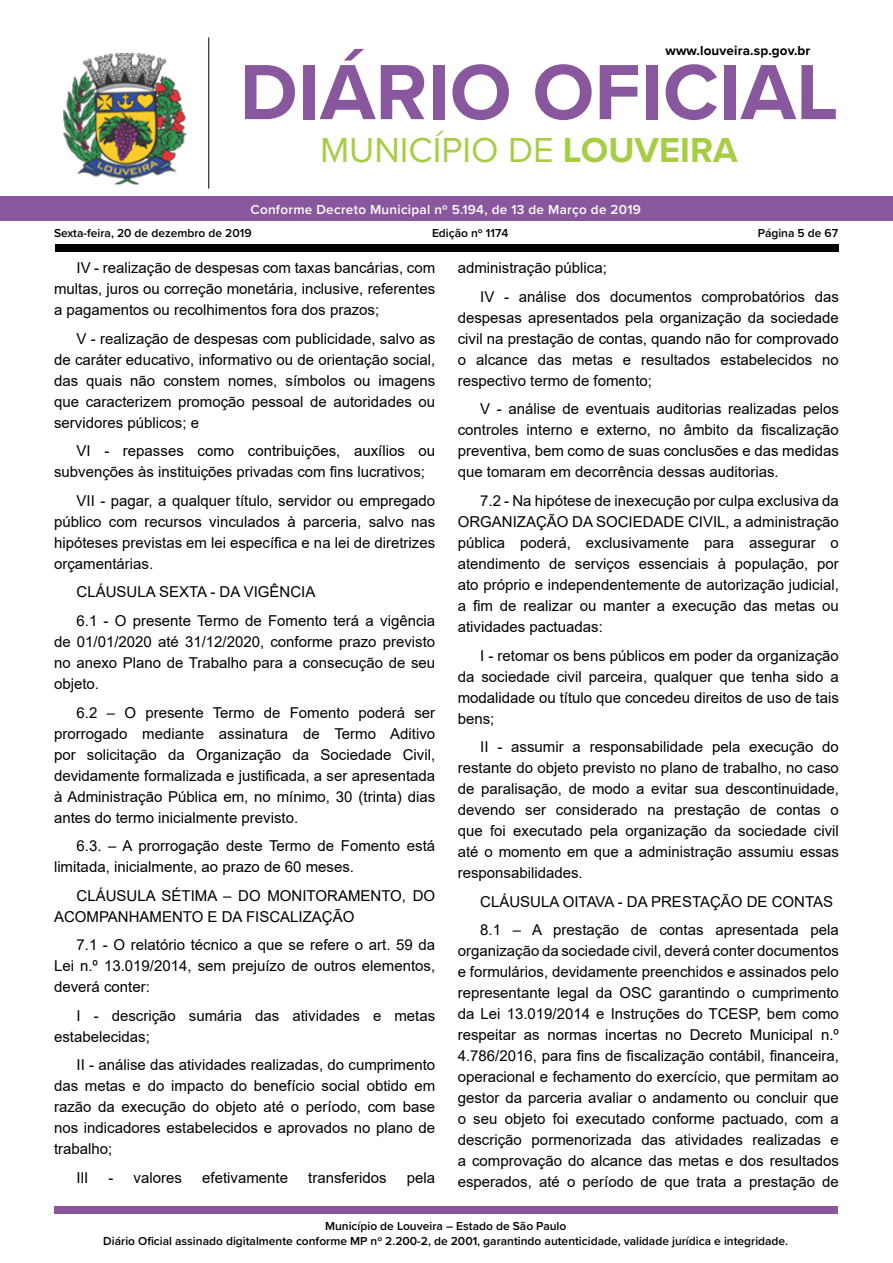
<style>
.page{position:relative;width:893px;height:1263px;background:#fff}
.page>*{position:absolute;margin:0;border:0;box-sizing:border-box;transform-origin:0 0}
.t1{font:700 81px "Proxima Nova";color:#88579d}
.t2{font:36px "Proxima Nova";color:#a7cd45}
._2_-_Corpo{font:15px/21px "Arial";color:#000;text-align:justify}
.t3{font:600 13.5px "Proxima Nova";letter-spacing:.02em;color:#fff}
.t4{font:700 13.5px "Proxima Nova";letter-spacing:.01em;color:#000}
.t5{font:600 12px/14.4px "Proxima Nova";color:#000;text-align:center}
.s1{font-weight:700}
</style>
<div class="page">
<div style="left:54px;top:1206px;width:783px;height:7px;background:#88579d"></div>
<img style="left:63px;top:53px;width:124px;height:132px">
<div style="left:0;top:196px;width:893px;height:24px;background:#88579d"></div>
<div style="left:56px;top:245px;width:783px;height:7px;background:#000"></div>
<hr style="left:208px;top:38px;width:1px;height:151px;background:#000">
<p class="t4" style="left:665px;top:41px;width:146px">www.louveira.sp.gov.br</p>
<h1 class="t1" style="left:240px;top:32px;width:600px">DIÁRIO OFICIAL</h1>
<h2 class="t2" style="left:320px;top:123px;width:419px">MUNICÍPIO DE <span class="s1">LOUVEIRA</span></h2>
<p class="t3" style="left:251px;top:199px;width:392px">Conforme Decreto Municipal nº 5.194, de 13 de Março de 2019</p>
<p class="t5" style="left:54px;top:226px;width:199px">Sexta-feira, 20 de dezembro de 2019</p>
<p class="t5" style="left:432px;top:226px;width:78px">Edição nº 1174</p>
<p class="t5" style="left:758px;top:226px;width:82px">Página 5 de 67</p>
<p class="_2_-_Corpo" style="left:54px;top:258px;width:383px;text-indent:22px">IV - realização de despesas com taxas bancárias, com multas, juros ou correção monetária, inclusive, referentes a pagamentos ou recolhimentos fora dos prazos;</p>
<p class="_2_-_Corpo" style="left:54px;top:328px;width:383px;text-indent:22px">V - realização de despesas com publicidade, salvo as de caráter educativo, informativo ou de orientação social, das quais não constem nomes, símbolos ou imagens que caracterizem promoção pessoal de autoridades ou servidores públicos; e</p>
<p class="_2_-_Corpo" style="left:54px;top:441px;width:383px;text-indent:22px">VI - repasses como contribuições, auxílios ou subvenções às instituições privadas com fins lucrativos;</p>
<p class="_2_-_Corpo" style="left:54px;top:490px;width:383px;text-indent:22px">VII - pagar, a qualquer título, servidor ou empregado público com recursos vinculados à parceria, salvo nas hipóteses previstas em lei específica e na lei de diretrizes orçamentárias.</p>
<p class="_2_-_Corpo" style="left:76px;top:582px;width:240px">CLÁUSULA SEXTA - DA VIGÊNCIA</p>
<p class="_2_-_Corpo" style="left:54px;top:610px;width:383px;text-indent:22px">6.1 - O presente Termo de Fomento terá a vigência de 01/01/2020 até 31/12/2020, conforme prazo previsto no anexo Plano de Trabalho para a consecução de seu objeto.</p>
<p class="_2_-_Corpo" style="left:54px;top:702px;width:383px;text-indent:22px">6.2 – O presente Termo de Fomento poderá ser prorrogado mediante assinatura de Termo Aditivo por solicitação da Organização da Sociedade Civil, devidamente formalizada e justificada, a ser apresentada à Administração Pública em, no mínimo, 30 (trinta) dias antes do termo inicialmente previsto.</p>
<p class="_2_-_Corpo" style="left:54px;top:835px;width:383px;text-indent:22px">6.3. – A prorrogação deste Termo de Fomento está limitada, inicialmente, ao prazo de 60 meses.</p>
<p class="_2_-_Corpo" style="left:54px;top:885px;width:383px;text-indent:22px">CLÁUSULA SÉTIMA – DO MONITORAMENTO, DO<br>ACOMPANHAMENTO E DA FISCALIZAÇÃO</p>
<p class="_2_-_Corpo" style="left:54px;top:934px;width:383px;text-indent:22px">7.1 - O relatório técnico a que se refere o art. 59 da Lei n.º 13.019/2014, sem prejuízo de outros elementos, deverá conter:</p>
<p class="_2_-_Corpo" style="left:54px;top:1005px;width:383px;text-indent:22px">I - descrição sumária das atividades e metas estabelecidas;</p>
<p class="_2_-_Corpo" style="left:54px;top:1054px;width:383px;text-indent:22px">II - análise das atividades realizadas, do cumprimento das metas e do impacto do benefício social obtido em razão da execução do objeto até o período, com base nos indicadores estabelecidos e aprovados no plano de trabalho;</p>
<p class="_2_-_Corpo" style="left:76px;top:1167px;width:13px">IlI</p>
<p class="_2_-_Corpo" style="left:108px;top:1167px;width:75px">- valores</p>
<p class="_2_-_Corpo" style="left:202px;top:1167px;width:87px">efetivamente</p>
<p class="_2_-_Corpo" style="left:308px;top:1167px;width:80px">transferidos</p>
<p class="_2_-_Corpo" style="left:407px;top:1167px;width:30px">pela</p>
<p class="_2_-_Corpo" style="left:458px;top:258px;width:151px">administração pública;</p>
<p class="_2_-_Corpo" style="left:458px;top:286px;width:383px;text-indent:22px">IV - análise dos documentos comprobatórios das despesas apresentados pela organização da sociedade civil na prestação de contas, quando não for comprovado o alcance das metas e resultados estabelecidos no respectivo termo de fomento;</p>
<p class="_2_-_Corpo" style="left:458px;top:399px;width:383px;text-indent:22px">V - análise de eventuais auditorias realizadas pelos controles interno e externo, no âmbito da fiscalização preventiva, bem como de suas conclusões e das medidas que tomaram em decorrência dessas auditorias.</p>
<p class="_2_-_Corpo" style="left:458px;top:490px;width:383px;text-indent:22px">7.2 - Na hipótese de inexecução por culpa exclusiva da ORGANIZAÇÃO DA SOCIEDADE CIVIL, a administração pública poderá, exclusivamente para assegurar o atendimento de serviços essenciais à população, por ato próprio e independentemente de autorização judicial, a fim de realizar ou manter a execução das metas ou atividades pactuadas:</p>
<p class="_2_-_Corpo" style="left:458px;top:645px;width:383px;text-indent:22px">I - retomar os bens públicos em poder da organização da sociedade civil parceira, qualquer que tenha sido a modalidade ou título que concedeu direitos de uso de tais bens;</p>
<p class="_2_-_Corpo" style="left:458px;top:736px;width:383px;text-indent:22px">II - assumir a responsabilidade pela execução do restante do objeto previsto no plano de trabalho, no caso de paralisação, de modo a evitar sua descontinuidade, devendo ser considerado na prestação de contas o que foi executado pela organização da sociedade civil até o momento em que a administração assumiu essas responsabilidades.</p>
<p class="_2_-_Corpo" style="left:480px;top:891px;width:354px">CLÁUSULA OITAVA - DA PRESTAÇÃO DE CONTAS</p>
<p class="_2_-_Corpo" style="left:458px;top:919px;width:383px;text-indent:22px">8.1 – A prestação de contas apresentada pela organização da sociedade civil, deverá conter documentos e formulários, devidamente preenchidos e assinados pelo representante legal da OSC garantindo o cumprimento da Lei 13.019/2014 e Instruções do TCESP, bem como respeitar as normas incertas no Decreto Municipal n.º 4.786/2016, para fins de fiscalização contábil, financeira, operacional e fechamento do exercício, que permitam ao gestor da parceria avaliar o andamento ou concluir que o seu objeto foi executado conforme pactuado, com a descrição pormenorizada das atividades realizadas e a comprovação do alcance das metas e dos resultados esperados, até o período de que trata a prestação de</p>
<p class="t5" style="left:103px;top:1218px;width:686px">Município de Louveira – Estado de São Paulo<br>Diário Oficial assinado digitalmente conforme MP nº 2.200-2, de 2001, garantindo autenticidade, validade jurídica e integridade.</p>
</div>
